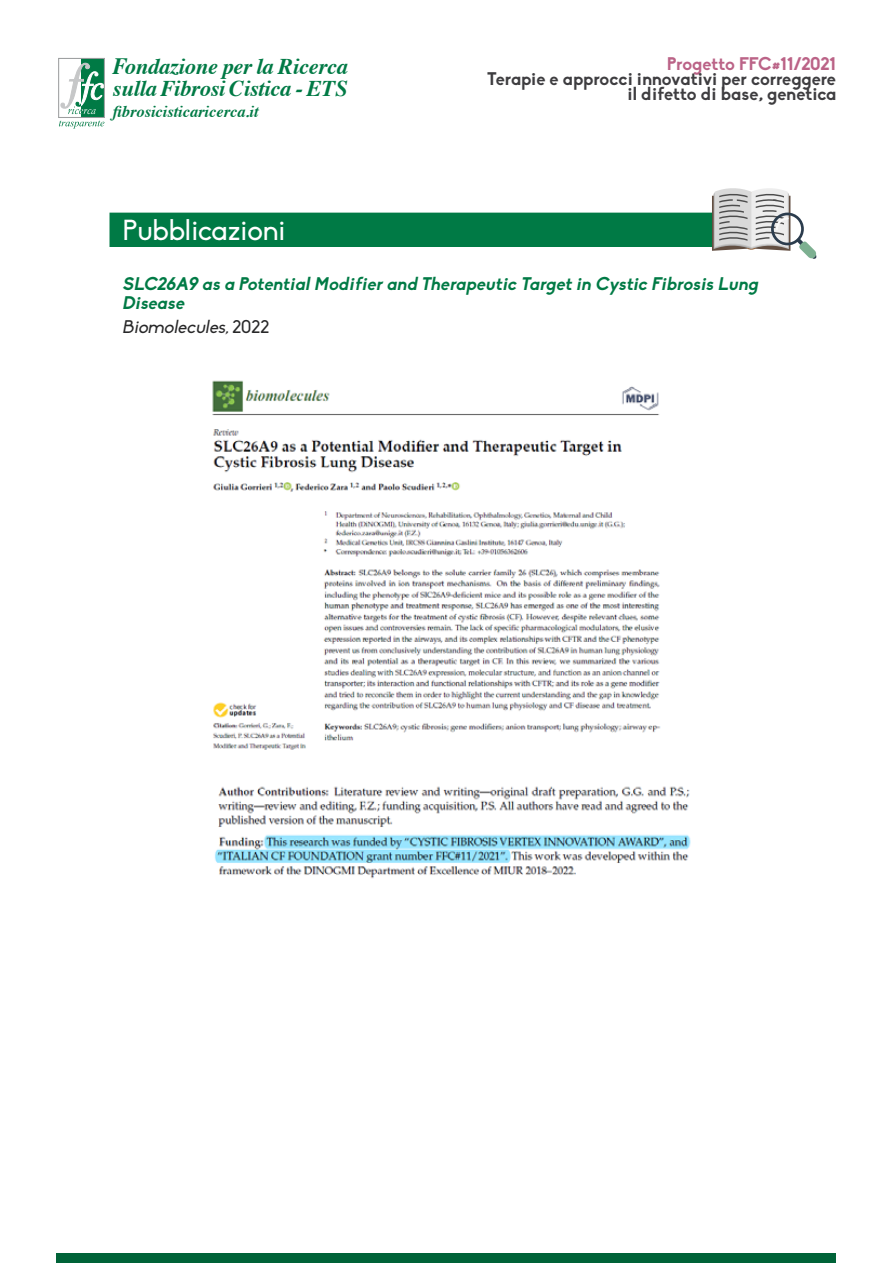
<style>
.page{position:relative;width:893px;height:1263px;background:#fff}
.page>*{position:absolute;margin:0;border:0;box-sizing:border-box;transform-origin:0 0}
.t1{font:28.5px "Biko";color:#fff}
.t2{font:italic 700 22.5px/22px "Times";letter-spacing:-.01em;color:#007a45}
.t3{font:italic 700 18px/19.5px "Biko";color:#007a45}
.t4{font:700 18px/15px "Biko";color:#3e3d40;text-align:right}
.t5{font:700 18px "Biko";letter-spacing:-.01em;color:#bb6387}
.t6{font:italic 18px "Biko";color:#282829}
.t7{font:italic 700 16.35px "Times";color:#007a45}
.s1{font-size:23.4px}
.s2{font-style:normal}
</style>
<div class="page">
<div style="left:82px;top:58px;width:22px;height:59px;background:#007a45"></div>
<div style="left:58px;top:58px;width:47px;height:60px;border:1px solid #9c9e9f"></div>
<svg style="left:60px;top:63px;width:44px;height:51px"></svg>
<svg style="left:59px;top:120px;width:45px;height:8px"></svg>
<div style="left:57px;top:1253px;width:779px;height:10px;background:#006338"></div>
<svg style="left:110px;top:188px;width:707px;height:71px"></svg>
<img style="left:212px;top:380px;width:449px;height:369px">
<img style="left:214px;top:786px;width:477px;height:93px">
<p class="t2" style="left:113px;top:53px;width:237px"><span class="s1">F</span>ondazione per la Ricerca sulla Fibrosi Cistica - ETS</p>
<p class="t5" style="left:667px;top:53px;width:171px">Progetto FFC#11/2021</p>
<p class="t4" style="left:487px;top:72px;width:350px">Terapie e approcci innovativi per correggere il difetto di base, genetica</p>
<p class="t7" style="left:113px;top:96px;width:147px">fibrosicisticaricerca.it</p>
<h1 class="t1" style="left:123px;top:214px;width:164px">Pubblicazioni</h1>
<p class="t3" style="left:122px;top:274px;width:641px">SLC26A9 as a PotentialModifierand Therapeutic Targetin Cystic Fibrosis Lung<br>Disease</p>
<p class="t6" style="left:122px;top:317px;width:148px">Biomolecules,<span class="s2">2 0 2 2</span></p>
</div>
